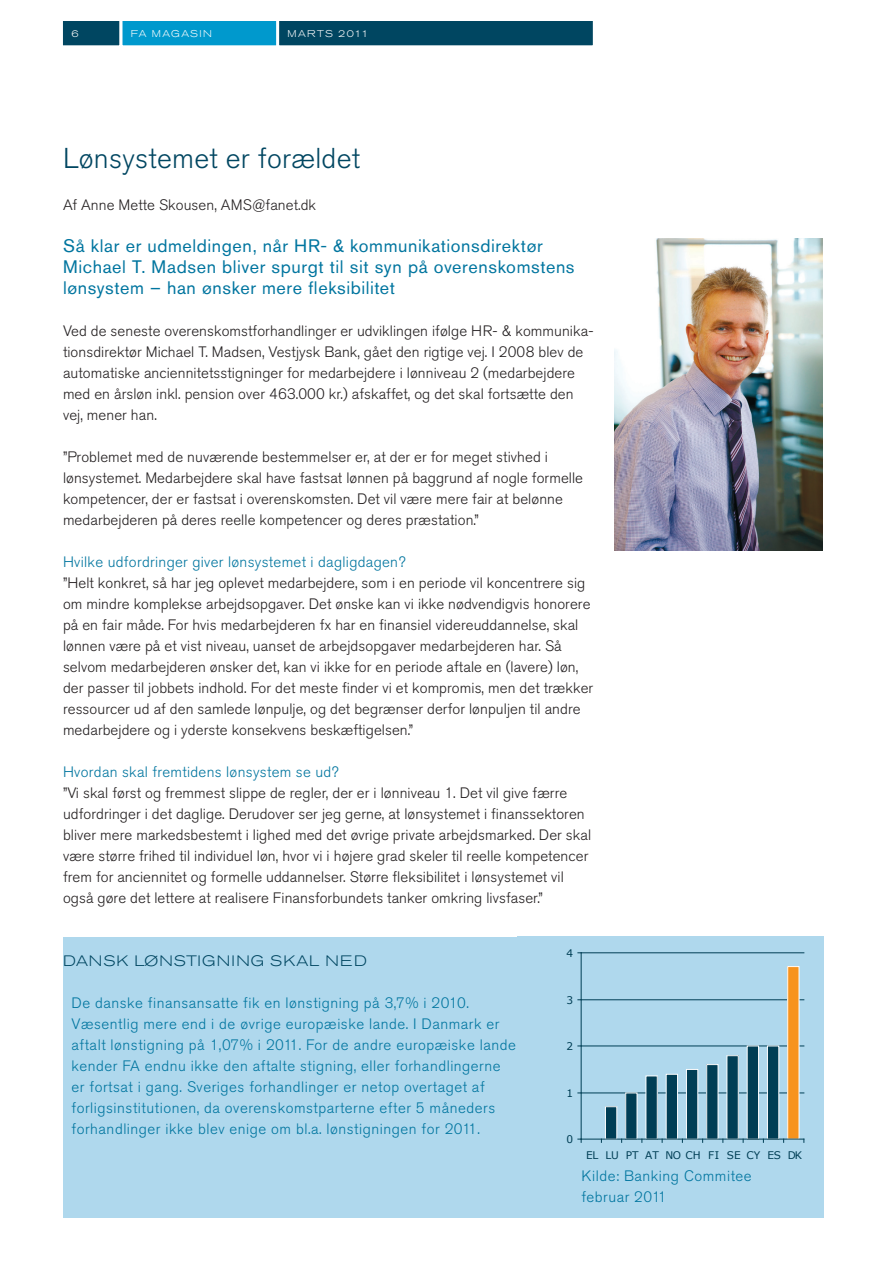
<style>
.page{position:relative;width:893px;height:1263px;background:#fff}
.page>*{position:absolute;margin:0;border:0;box-sizing:border-box;transform-origin:0 0}
.t1{font:300 28.5px "Akzidenz Grotesk Std";letter-spacing:.01em;color:#004661}
.t2{font:18px/21px "Akzidenz Grotesk Std";letter-spacing:.035em;color:#00759f}
.t3{font:300 15px/21px "Akzidenz Grotesk Std";letter-spacing:.005em;color:#231f20}
.t4{font:300 15px/21px "Akzidenz Grotesk Std";letter-spacing:.035em;color:#00759f}
.t5{font:300 expanded 15px "Akzidenz Grotesk Std";letter-spacing:.07em;color:#004661}
.t6{font:10.5px "Verdana";letter-spacing:-.005em;color:#003e55}
.t7{font:300 expanded 9.75px "Akzidenz Grotesk Std";letter-spacing:.125em;color:#fff}
</style>
<div class="page">
<div style="left:121px;top:20px;width:157px;height:27px;background:#0099cd"></div>
<div style="left:119px;top:18px;width:161px;height:30px;border:3px solid #fff"></div>
<div style="left:278px;top:20px;width:316px;height:27px;background:#004661"></div>
<div style="left:276px;top:18px;width:320px;height:30px;border:3px solid #fff"></div>
<div style="left:61px;top:20px;width:60px;height:27px;background:#004661"></div>
<div style="left:60px;top:18px;width:62px;height:30px;border:3px solid #fff"></div>
<img style="left:615px;top:239px;width:207px;height:312px">
<div style="left:517px;top:936px;width:306px;height:282px;background:#afd8ed"></div>
<div style="left:63px;top:937px;width:454px;height:280px;background:#afd8ed"></div>
<hr style="left:581px;top:1093px;width:223px;height:1px;background:#003e55">
<hr style="left:581px;top:1046px;width:223px;height:1px;background:#003e55">
<hr style="left:581px;top:999px;width:223px;height:1px;background:#003e55">
<hr style="left:581px;top:952px;width:223px;height:1px;background:#003e55">
<div style="left:605px;top:1107px;width:12px;height:32px;background:#003e55"></div>
<div style="left:605px;top:1106px;width:12px;height:33px;border:1px solid #fff"></div>
<div style="left:626px;top:1093px;width:11px;height:46px;background:#003e55"></div>
<div style="left:625px;top:1092px;width:12px;height:47px;border:1px solid #fff"></div>
<div style="left:646px;top:1076px;width:11px;height:63px;background:#003e55"></div>
<div style="left:645px;top:1075px;width:13px;height:64px;border:1px solid #fff"></div>
<div style="left:666px;top:1074px;width:11px;height:65px;background:#003e55"></div>
<div style="left:666px;top:1074px;width:12px;height:65px;border:1px solid #fff"></div>
<div style="left:686px;top:1069px;width:12px;height:70px;background:#003e55"></div>
<div style="left:686px;top:1069px;width:12px;height:70px;border:1px solid #fff"></div>
<div style="left:707px;top:1064px;width:11px;height:75px;background:#003e55"></div>
<div style="left:706px;top:1064px;width:12px;height:75px;border:1px solid #fff"></div>
<div style="left:727px;top:1056px;width:11px;height:83px;background:#003e55"></div>
<div style="left:726px;top:1055px;width:13px;height:84px;border:1px solid #fff"></div>
<div style="left:747px;top:1046px;width:11px;height:93px;background:#003e55"></div>
<div style="left:747px;top:1045px;width:12px;height:94px;border:1px solid #fff"></div>
<div style="left:767px;top:1046px;width:12px;height:93px;background:#003e55"></div>
<div style="left:767px;top:1045px;width:12px;height:94px;border:1px solid #fff"></div>
<div style="left:788px;top:966px;width:11px;height:173px;background:#f7931d"></div>
<div style="left:787px;top:966px;width:12px;height:173px;border:1px solid #fff"></div>
<hr style="left:581px;top:953px;width:1px;height:186px;background:#003e55">
<hr style="left:581px;top:1139px;width:223px;height:1px;background:#003e55">
<p class="t7" style="left:71px;top:28px;width:9px">6</p>
<p class="t7" style="left:131px;top:28px;width:31px">FA MAGASIN</p>
<p class="t7" style="left:288px;top:28px;width:82px">MARTS 2011</p>
<h1 class="t1" style="left:63px;top:142px;width:299px">Lønsystemet er forældet</h1>
<p class="t3" style="left:63px;top:195px;width:255px">Af Anne Mette Skousen, AMS@fanet.dk</p>
<p class="t2" style="left:63px;top:235px;width:513px">Så klar er udmeldingen, når HR- &amp; kommunikationsdirektør<br>Michael T. Madsen bliver spurgt til sit syn på overenskomstens lønsystem – han ønsker mere fleksibilitet</p>
<p class="t3" style="left:63px;top:321px;width:532px">Ved de seneste overenskomstforhandlinger er udviklingen ifølge HR- &amp; kommunika&shy;tionsdirektør Michael T. Madsen, Vestjysk Bank, gået den rigtige vej. I 2008 blev de automatiske anciennitetsstigninger for medarbejdere i lønniveau 2 (medarbejdere med en årsløn inkl. pension over 463.000 kr.) afskaffet, og det skal fortsætte den vej, mener han.</p>
<p class="t3" style="left:63px;top:447px;width:522px">”Problemet med de nuværende bestemmelser er, at der er for meget stivhed i lønsystemet. Medarbejdere skal have fastsat lønnen på baggrund af nogle formelle kompetencer, der er fastsat i overenskomsten. Det vil være mere fair at belønne medarbejderen på deres reelle kompetencer og deres præstation.”</p>
<p class="t4" style="left:63px;top:552px;width:344px">Hvilke udfordringer giver lønsystemet i dagligdagen?</p>
<p class="t3" style="left:63px;top:573px;width:532px">”Helt konkret, så har jeg oplevet medarbejdere, som i en periode vil koncentrere sig om mindre komplekse arbejdsopgaver. Det ønske kan vi ikke nødvendigvis honorere på en fair måde. For hvis medarbejderen fx har en finansiel videreuddannelse, skal lønnen være på et vist niveau, uanset de arbejdsopgaver medarbejderen har. Så selvom medarbejderen ønsker det, kan vi ikke for en periode aftale en (lavere) løn, der passer til jobbets indhold. For det meste finder vi et kompromis, men det trækker ressourcer ud af den samlede lønpulje, og det begrænser derfor lønpuljen til andre medarbejdere og i yderste konsekvens beskæftigelsen.”</p>
<p class="t4" style="left:63px;top:762px;width:277px">Hvordan skal fremtidens lønsystem se ud?</p>
<p class="t3" style="left:63px;top:783px;width:530px">”Vi skal først og fremmest slippe de regler, der er i lønniveau 1. Det vil give færre udfordringer i det daglige. Derudover ser jeg gerne, at lønsystemet i finanssektoren bliver mere markedsbestemt i lighed med det øvrige private arbejdsmarked. Der skal være større frihed til individuel løn, hvor vi i højere grad skeler til reelle kompetencer frem for anciennitet og formelle uddannelser. Større fleksibilitet i lønsystemet vil også gøre det lettere at realisere Finansforbundets tanker omkring livsfaser.”</p>
<p class="t5" style="left:63px;top:952px;width:291px">DANSK LØNSTIGNING SKAL NED</p>
<p class="t4" style="left:72px;top:993px;width:446px">De danske finansansatte fik en lønstigning på 3,7% i 2010.<br>Væsentlig mere end i de øvrige europæiske lande. I Danmark er aftalt lønstigning på 1,07% i 2011. For de andre europæiske lande kender FA endnu ikke den aftalte stigning, eller forhandlingerne er fortsat i gang. Sveriges forhandlinger er netop overtaget af forligsinstitutionen, da overenskomstparterne efter 5 måneders forhandlinger ikke blev enige om bl.a. lønstigningen for 2011.</p>
<p class="t6" style="left:567px;top:946px;width:8px">4</p>
<p class="t6" style="left:567px;top:993px;width:8px">3</p>
<p class="t6" style="left:567px;top:1039px;width:8px">2</p>
<p class="t6" style="left:567px;top:1086px;width:8px">1</p>
<p class="t6" style="left:567px;top:1133px;width:8px">0</p>
<p class="t6" style="left:586px;top:1148px;width:218px">EL LU PT AT NO CH FI SE CY ES DK</p>
<p class="t4" style="left:581px;top:1165px;width:172px">Kilde: Banking Commitee februar 2011</p>
</div>
